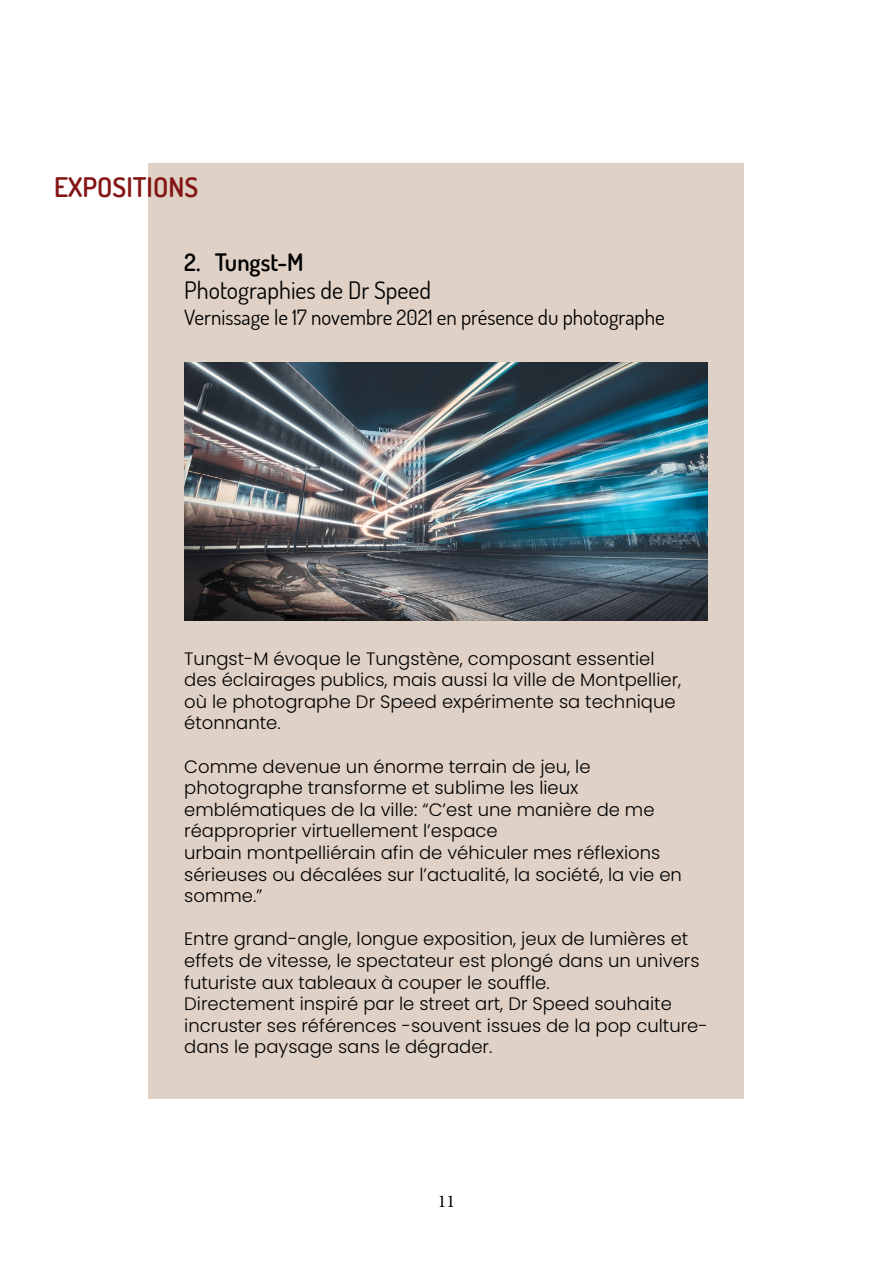
<style>
.page{position:relative;width:893px;height:1263px;background:#fff}
.page>*{position:absolute;margin:0;border:0;box-sizing:border-box;transform-origin:0 0}
.t1{font:600 27px "Dosis";color:#841515}
.t2{font:24px "Dosis";color:#000}
.t3{font:600 24px "Dosis";color:#000}
.t4{font:21px "Dosis";color:#000}
.t5{font:300 18px/21.6px "Poppins";color:#000}
.t6{font:18px "Minion Pro";color:#000}
</style>
<div class="page">
<div style="left:149px;top:164px;width:595px;height:935px;background:#dfd1c6"></div>
<img style="left:184px;top:362px;width:523px;height:258px">
<h1 class="t1" style="left:54px;top:169px;width:146px">EXPOSITIONS</h1>
<h2 class="t3" style="left:184px;top:246px;width:121px">2. Tungst-M</h2>
<h2 class="t2" style="left:184px;top:275px;width:248px">Photographies de Dr Speed</h2>
<p class="t4" style="left:184px;top:303px;width:482px">Vernissage le 17 novembre 2021 en présence du photographe</p>
<p class="t5" style="left:184px;top:647px;width:499px">Tungst-M évoque le Tungstène, composant essentiel des éclairages publics, mais aussi la ville de Montpellier, où le photographe Dr Speed expérimente sa technique étonnante.</p>
<p class="t5" style="left:184px;top:755px;width:499px">Comme devenue un énorme terrain de jeu, le photographe transforme et sublime les lieux emblématiques de la ville: “C’est une manière de me réapproprier virtuellement l’espace<br>urbain montpelliérain afin de véhiculer mes réflexions sérieuses ou décalées sur l’actualité, la société, la vie en somme.”</p>
<p class="t5" style="left:184px;top:928px;width:525px">Entre grand-angle, longue exposition, jeux de lumières et effets de vitesse, le spectateur est plongé dans un univers futuriste aux tableaux à couper le souffle.<br>Directement inspiré par le street art, Dr Speed souhaite incruster ses références -souvent issues de la pop culture&shy;dans le paysage sans le dégrader.</p>
<p class="t6" style="left:438px;top:1189px;width:19px">11</p>
</div>
